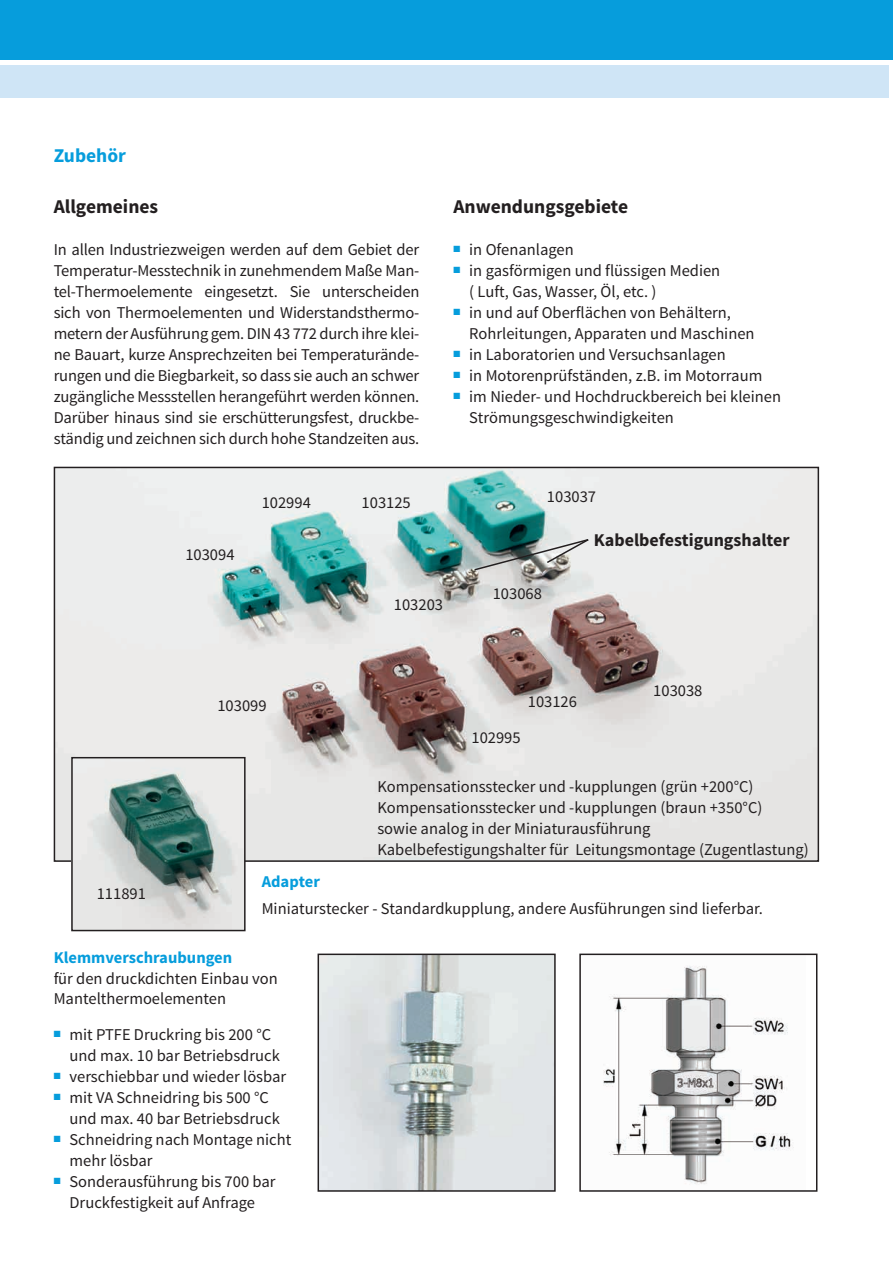
<style>
.page{position:relative;width:893px;height:1263px;background:#fff}
.page>*{position:absolute;margin:0;border:0;box-sizing:border-box;transform-origin:0 0}
.t1{font:700 19.5px "Source Sans Pro";color:#231f20}
.t2{font:700 19.5px "Source Sans Pro";color:#069ddc}
.t3{font:700 18px "Source Sans Pro";color:#231f20}
.t4{font:16.5px/21px "Source Sans Pro";color:#231f20}
.t5{font:700 16.5px "Source Sans Pro";color:#069ddc}
</style>
<div class="page">
<div style="left:0;top:0;width:893px;height:59px;background:#069ddc"></div>
<div style="left:0;top:65px;width:889px;height:32px;background:#cfe5f6"></div>
<img style="left:57px;top:470px;width:759px;height:389px">
<div style="left:54px;top:467px;width:765px;height:395px;border:2px solid #231f20"></div>
<svg style="left:473px;top:538px;width:117px;height:34px;background:#96a4a2"></svg>
<img style="left:603px;top:966px;width:191px;height:218px">
<div style="left:579px;top:953px;width:238px;height:239px;border:2px solid #231f20"></div>
<img style="left:321px;top:956px;width:232px;height:233px">
<div style="left:318px;top:953px;width:238px;height:239px;border:2px solid #231f20"></div>
<img style="left:74px;top:760px;width:169px;height:168px">
<div style="left:71px;top:757px;width:175px;height:174px;border:2px solid #231f20"></div>
<p class="t2" style="left:54px;top:143px;width:74px">Zubehör</p>
<p class="t1" style="left:54px;top:194px;width:106px">Allgemeines</p>
<p class="t4" style="left:54px;top:239px;width:367px;text-align:justify">In allen Industriezweigen werden auf dem Gebiet der Temperatur-Messtechnik in zunehmendem Maße Man&shy;tel-Thermoelemente eingesetzt. Sie unterscheiden sich von Thermoelementen und Widerstandsthermo&shy;metern der Ausführung gem. DIN 43 772 durch ihre klei&shy;ne Bauart, kurze Ansprechzeiten bei Temperaturände&shy;rungen und die Biegbarkeit, so dass sie auch an schwer zugängliche Messstellen herangeführt werden können.<br>Darüber hinaus sind sie erschütterungsfest, druckbe&shy;ständig und zeichnen sich durch hohe Standzeiten aus.</p>
<p class="t1" style="left:453px;top:194px;width:176px">Anwendungsgebiete</p>
<p class="t4" style="left:453px;top:239px;width:122px"><sup>■</sup> in Ofenanlagen</p>
<p class="t4" style="left:469px;top:260px;width:253px;text-indent:-16px"><sup>■</sup> in gasförmigen und flüssigen Medien ( Luft, Gas, Wasser, Öl, etc. )</p>
<p class="t4" style="left:469px;top:302px;width:287px;text-indent:-16px"><sup>■</sup> in und auf Oberflächen von Behältern,<br>Rohrleitungen, Apparaten und Maschinen</p>
<p class="t4" style="left:453px;top:344px;width:274px"><sup>■</sup> in Laboratorien und Versuchsanlagen</p>
<p class="t4" style="left:453px;top:365px;width:310px"><sup>■</sup> in Motorenprüfständen, z.B. im Motorraum</p>
<p class="t4" style="left:469px;top:386px;width:313px;text-indent:-16px"><sup>■</sup> im Nieder- und Hochdruckbereich bei kleinen<br>Strömungsgeschwindigkeiten</p>
<p class="t4" style="left:185px;top:544px;width:51px">103094</p>
<p class="t4" style="left:262px;top:493px;width:51px">102994</p>
<p class="t4" style="left:362px;top:493px;width:51px">103125</p>
<p class="t4" style="left:394px;top:594px;width:51px">103203</p>
<p class="t4" style="left:547px;top:487px;width:51px">103037</p>
<p class="t4" style="left:493px;top:583px;width:51px">103068</p>
<p class="t3" style="left:594px;top:528px;width:198px">Kabelbefestigungshalter</p>
<p class="t4" style="left:217px;top:695px;width:51px">103099</p>
<p class="t4" style="left:528px;top:692px;width:51px">103126</p>
<p class="t4" style="left:471px;top:727px;width:51px">102995</p>
<p class="t4" style="left:653px;top:680px;width:51px">103038</p>
<p class="t4" style="left:97px;top:883px;width:51px">111891</p>
<p class="t4" style="left:377px;top:776px;width:433px">Kompensationsstecker und -kupplungen (grün +200°C)<br>Kompensationsstecker und -kupplungen (braun +350°C)<br>sowie analog in der Miniaturausführung Kabelbefestigungshalter für Leitungsmontage (Zugentlastung)</p>
<p class="t5" style="left:262px;top:871px;width:60px">Adapter</p>
<p class="t4" style="left:262px;top:898px;width:503px">Miniaturstecker - Standardkupplung, andere Ausführungen sind lieferbar.</p>
<p class="t5" style="left:54px;top:947px;width:180px">Klemmverschraubungen</p>
<p class="t4" style="left:54px;top:969px;width:226px;line-height:19.8px">für den druckdichten Einbau von<br>Mantelthermoelementen</p>
<p class="t4" style="left:70px;top:1024px;width:212px;text-indent:-16px"><sup>■</sup> mit PTFE Druckring bis 200 °C und max. 10 bar Betriebsdruck</p>
<p class="t4" style="left:54px;top:1066px;width:234px"><sup>■</sup> verschiebbar und wieder lösbar</p>
<p class="t4" style="left:70px;top:1087px;width:212px;text-indent:-16px"><sup>■</sup> mit VA Schneidring bis 500 °C und max. 40 bar Betriebsdruck</p>
<p class="t4" style="left:70px;top:1129px;width:223px;text-indent:-16px"><sup>■</sup> Schneidring nach Montage nicht mehr lösbar</p>
<p class="t4" style="left:54px;top:1171px;width:223px;text-align:center"><sup>■</sup> Sonderausführung bis 700 bar<br>Druckfestigkeit auf Anfrage</p>
</div>
